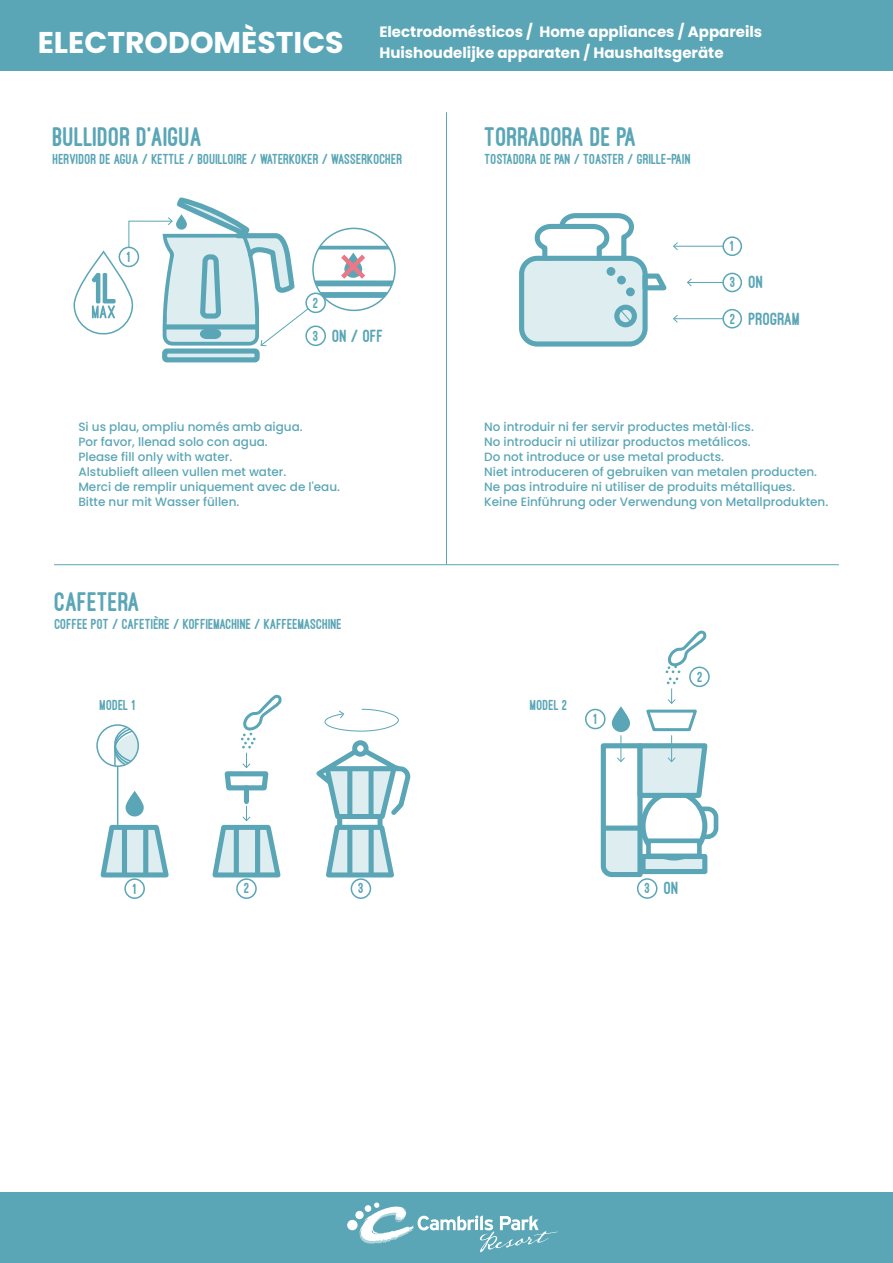
<style>
.page{position:relative;width:893px;height:1263px;background:#fff}
.page>*{position:absolute;margin:0;border:0;box-sizing:border-box;transform-origin:0 0}
.t1{font:700 30px "Poppins";color:#fff}
.t2{font:800 27.9px "Ostrich Sans";color:#5aa6b6}
.t3{font:800 18.3px "Ostrich Sans";color:#5aa6b6}
.t4{font:800 15.15px "Ostrich Sans";color:#5aa6b6}
.t5{font:800 15px "Ostrich Sans";color:#5aa6b6}
.t6{font:700 15px/21px "Poppins";color:#fff}
.t7{font:500 12px/15px "Poppins";color:#5aa6b6}
.s1{font-size:15.15px}
</style>
<div class="page">
<div style="left:690px;top:806px;width:28px;height:33px;border:5px solid #5aa6b6;border-radius:9px"></div>
<div style="left:0;top:0;width:893px;height:71px;background:#5aa6b6"></div>
<div style="left:0;top:1192px;width:893px;height:71px;background:#5aa6b6"></div>
<div style="left:637px;top:878px;width:20px;height:21px;border:2px solid #5aa6b6;border-radius:50%"></div>
<div style="left:162px;top:348px;width:98px;height:14px;border:5px solid #5aa6b6;border-radius:2px"></div>
<svg style="left:73px;top:197px;width:322px;height:162px"></svg>
<div style="left:119px;top:247px;width:19px;height:19px;background:#fff;border-radius:50%"></div>
<div style="left:119px;top:247px;width:20px;height:20px;border:2px solid #5aa6b6;border-radius:50%"></div>
<div style="left:306px;top:293px;width:19px;height:19px;background:#fff;border-radius:50%"></div>
<div style="left:305px;top:293px;width:21px;height:20px;border:2px solid #5aa6b6;border-radius:50%"></div>
<svg style="left:114px;top:725px;width:24px;height:41px"></svg>
<div style="left:96px;top:724px;width:43px;height:43px;border:2px solid #5aa6b6;border-radius:50%"></div>
<hr style="left:117px;top:766px;width:1px;height:59px;background:#5aa6b6">
<div style="left:351px;top:878px;width:20px;height:21px;border:2px solid #5aa6b6;border-radius:50%"></div>
<svg style="left:316px;top:740px;width:95px;height:137px"></svg>
<div style="left:244px;top:788px;width:5px;height:13px;background:#5aa6b6"></div>
<svg style="left:212px;top:806px;width:69px;height:71px"></svg>
<svg style="left:224px;top:694px;width:58px;height:99px"></svg>
<svg style="left:101px;top:825px;width:68px;height:52px;background:#add2da"></svg>
<svg style="left:126px;top:791px;width:18px;height:26px"></svg>
<svg style="left:324px;top:708px;width:75px;height:24px"></svg>
<div style="left:124px;top:878px;width:21px;height:21px;border:2px solid #5aa6b6;border-radius:50%"></div>
<div style="left:585px;top:709px;width:21px;height:20px;border:2px solid #5aa6b6;border-radius:50%"></div>
<div style="left:236px;top:878px;width:21px;height:21px;border:2px solid #5aa6b6;border-radius:50%"></div>
<svg style="left:534px;top:213px;width:100px;height:43px"></svg>
<hr style="left:688px;top:282px;width:35px;height:1px;background:#5aa6b6">
<svg style="left:687px;top:278px;width:5px;height:8px"></svg>
<div style="left:722px;top:273px;width:20px;height:19px;border:2px solid #5aa6b6;border-radius:50%"></div>
<hr style="left:674px;top:318px;width:49px;height:1px;background:#5aa6b6">
<svg style="left:673px;top:315px;width:5px;height:8px"></svg>
<div style="left:722px;top:309px;width:20px;height:19px;border:2px solid #5aa6b6;border-radius:50%"></div>
<hr style="left:674px;top:246px;width:49px;height:1px;background:#5aa6b6">
<svg style="left:673px;top:242px;width:5px;height:8px"></svg>
<div style="left:722px;top:236px;width:20px;height:20px;border:2px solid #5aa6b6;border-radius:50%"></div>
<div style="left:519px;top:256px;width:129px;height:91px;border:5px solid #5aa6b6;border-radius:16px"></div>
<svg style="left:645px;top:271px;width:22px;height:24px"></svg>
<svg style="left:522px;top:258px;width:123px;height:86px;background:#cbe2e7"></svg>
<hr style="left:446px;top:112px;width:1px;height:453px;background:#5aa6b6">
<hr style="left:54px;top:564px;width:785px;height:1px;background:#5aa6b6">
<svg style="left:598px;top:630px;width:112px;height:250px"></svg>
<div style="left:347px;top:1220px;width:11px;height:10px;background:#fff;border-radius:50%"></div>
<div style="left:355px;top:1211px;width:9px;height:8px;background:#fff;border-radius:50%"></div>
<svg style="left:359px;top:1202px;width:199px;height:50px"></svg>
<h1 class="t1" style="left:38px;top:25px;width:308px">ELECTRODOMÈSTICS</h1>
<p class="t6" style="left:379px;top:21px;width:384px">Electrodomésticos / Home appliances / Appareils<br>Huishoudelijke apparaten / Haushaltsgeräte</p>
<h2 class="t2" style="left:53px;top:122px;width:152px">BULLIDOR D’AIGUA</h2>
<p class="t5" style="left:53px;top:151px;width:351px">HERVIDOR DE AGUA / KETTLE / BOUILLOIRE / WATERKOKER / WASSERKOCHER</p>
<p class="t4" style="left:127px;top:249px;width:5px">1</p>
<p class="t4" style="left:313px;top:294px;width:7px">2</p>
<p class="t4" style="left:313px;top:327px;width:7px">3</p>
<h3 class="t3" style="left:333px;top:326px;width:52px">ON / OFF</h3>
<h2 class="t2" style="left:485px;top:122px;width:153px">TORRADORA DE PA</h2>
<p class="t5" style="left:485px;top:151px;width:208px">TOSTADORA DE PAN / TOASTER / GRILLE-PAIN</p>
<p class="t4" style="left:730px;top:238px;width:5px">1</p>
<p class="t4" style="left:730px;top:274px;width:7px">3</p>
<p class="t4" style="left:730px;top:311px;width:7px">2</p>
<h3 class="t3" style="left:749px;top:272px;width:16px">ON</h3>
<h3 class="t3" style="left:749px;top:309px;width:53px">PROGRAM</h3>
<p class="t7" style="left:78px;top:420px;width:263px">Si us plau, ompliu només amb aigua.<br>Por favor, llenad solo con agua.<br>Please fill only with water.<br>Alstublieft alleen vullen met water.<br>Merci de remplir uniquement avec de l'eau.<br>Bitte nur mit Wasser füllen.</p>
<p class="t7" style="left:484px;top:419px;width:345px">No introduir ni fer servir productes metàl·lics.<br>No introducir ni utilizar productos metálicos.<br>Do not introduce or use metal products.<br>Niet introduceren of gebruiken van metalen producten.<br>Ne pas introduire ni utiliser de produits métalliques.<br>Keine Einführung oder Verwendung von Metallprodukten.</p>
<h2 class="t2" style="left:55px;top:587px;width:87px">CAFETERA</h2>
<p class="t5" style="left:55px;top:616px;width:289px">COFFEE POT / CAFETIÈRE / KOFFIEMACHINE / KAFFEEMASCHINE</p>
<p class="t5" style="left:100px;top:697px;width:37px">MODEL 1</p>
<p class="t5" style="left:530px;top:697px;width:39px">MODEL 2</p>
<p class="t4" style="left:593px;top:711px;width:5px">1</p>
<p class="t4" style="left:697px;top:669px;width:7px">2</p>
<p class="t4" style="left:133px;top:881px;width:5px">1</p>
<p class="t4" style="left:359px;top:880px;width:7px">3</p>
<p class="t4" style="left:244px;top:880px;width:7px">2</p>
<h3 class="t3" style="left:645px;top:878px;width:36px"><span class="s1">3</span> ON</h3>
</div>
